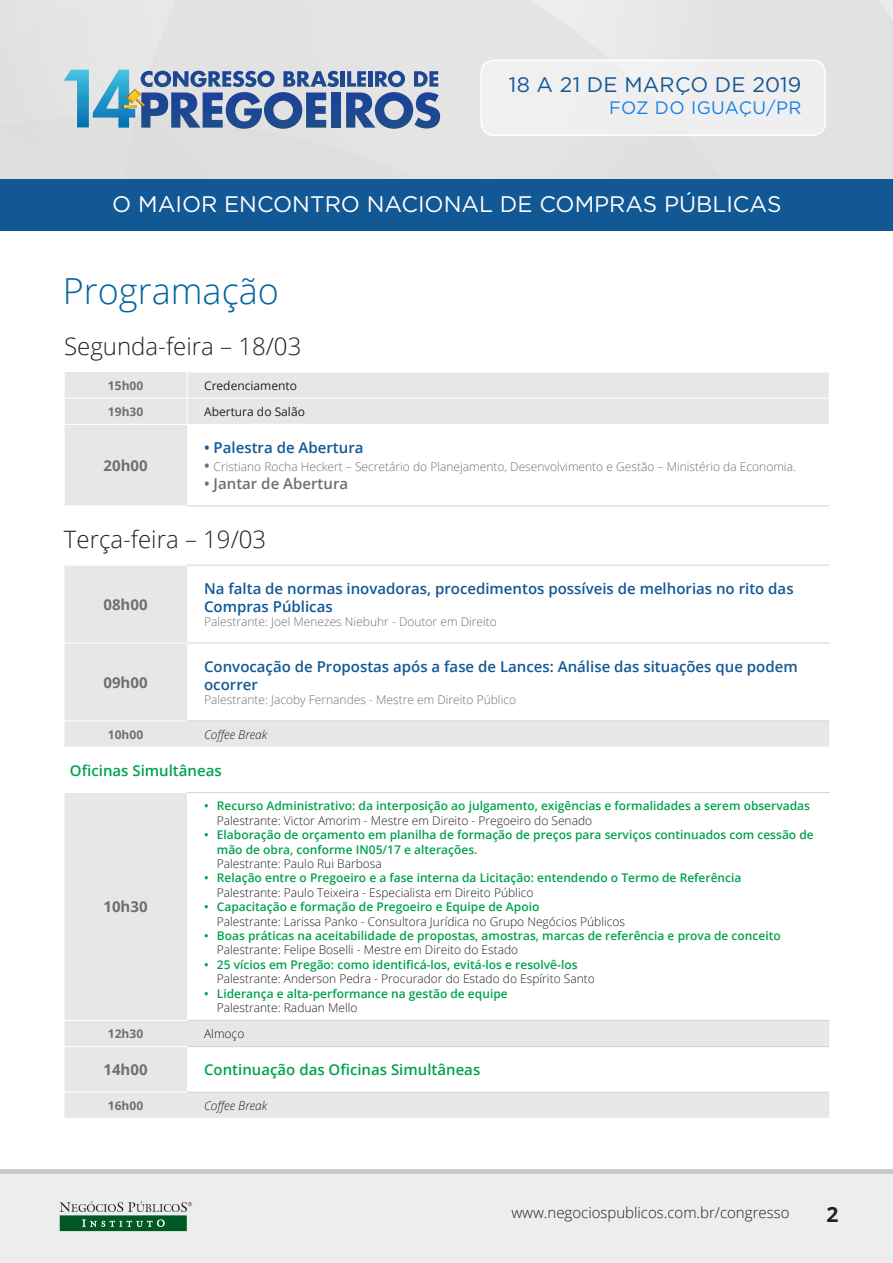
<style>
.page{position:relative;width:893px;height:1263px;background:#fff}
.page>*{position:absolute;margin:0;border:0;box-sizing:border-box;transform-origin:0 0}
.t1{font:300 36px "Open Sans";color:#0065a1}
.t2{font:300 24px "Open Sans";color:#231f20}
.t3{font:22.5px "Gotham";color:#fff}
.t4{font:21px "Gotham";letter-spacing:.01em;color:#125895}
.t5{font:700 21px "Open Sans";color:#231f20}
.t6{font:18px "Gotham";letter-spacing:.025em;color:#1781e6}
.t7{font:600 15px/18px "Open Sans";color:#125895}
.t8{font:600 15px "Open Sans";color:#00a24e}
.t9{font:300 15px "Open Sans";color:#231f20}
.t10{font:700 15px "Open Sans";color:#706f6f}
.t11{font:600 15px "Open Sans";color:#706f6f}
.t12{font:600 12px/14.4px "Open Sans";color:#00a24e}
.t13{font:300 12px/14.4px "Open Sans";color:#231f20}
.t14{font:300 12px "Open Sans";color:#706f6f}
.t15{font:12px "Open Sans";color:#231f20}
.t16{font:700 12px "Open Sans";color:#706f6f}
.t17{font:italic 300 12px "Open Sans";color:#231f20}
.s1{font-weight:600;font-size:15px}
.s2{font-weight:300;color:#231f20}
.s3{font-weight:600;color:#00a24e}
</style>
<div class="page">
<div style="left:0;top:0;width:893px;height:179px;background:#e2e2e2"></div>
<div style="left:0;top:1174px;width:893px;height:89px;background:#ededed"></div>
<svg style="left:60px;top:1201px;width:132px;height:30px"></svg>
<hr style="left:0;top:1170px;width:893px;height:4px;background:#c9c9c9">
<div style="left:481px;top:60px;width:344px;height:75px;background:#efefef;border-radius:13px"></div>
<div style="left:480px;top:60px;width:346px;height:76px;border:2px solid #fff;border-radius:13px"></div>
<div style="left:0;top:179px;width:893px;height:52px;background:#125895"></div>
<div style="left:331px;top:92px;width:10px;height:36px;background:#1e4791"></div>
<hr style="left:341px;top:71px;width:4px;height:16px;background:#1d4791">
<svg style="left:346px;top:71px;width:94px;height:58px;background:#798fb7"></svg>
<svg style="left:64px;top:70px;width:275px;height:59px;background:#819ebe"></svg>
<div style="left:65px;top:566px;width:122px;height:552px;background:#e6e7e9"></div>
<svg style="left:187px;top:722px;width:642px;height:396px;fill:#e6e7e9"></svg>
<div style="left:64px;top:747px;width:765px;height:46px;background:#fff"></div>
<div style="left:187px;top:793px;width:642px;height:227px;background:#fff"></div>
<svg style="left:64px;top:722px;width:1px;height:24px"></svg>
<svg style="left:64px;top:1021px;width:1px;height:25px"></svg>
<svg style="left:64px;top:1093px;width:1px;height:25px"></svg>
<hr style="left:64px;top:643px;width:123px;height:1px;background:#fff">
<hr style="left:64px;top:721px;width:123px;height:1px;background:#fff">
<hr style="left:64px;top:1020px;width:123px;height:1px;background:#fff">
<hr style="left:64px;top:1046px;width:123px;height:1px;background:#fff">
<hr style="left:64px;top:1092px;width:123px;height:1px;background:#fff">
<hr style="left:187px;top:565px;width:642px;height:1px;background:#d1d2d4">
<hr style="left:187px;top:792px;width:642px;height:1px;background:#d1d2d4">
<hr style="left:187px;top:1020px;width:642px;height:1px;background:#d1d2d4">
<hr style="left:187px;top:1046px;width:642px;height:1px;background:#d1d2d4">
<hr style="left:187px;top:1092px;width:642px;height:1px;background:#d1d2d4">
<hr style="left:187px;top:643px;width:642px;height:1px;background:#d1d2d4">
<hr style="left:187px;top:721px;width:642px;height:1px;background:#d1d2d4">
<hr style="left:187px;top:506px;width:642px;height:1px;background:#d1d2d4">
<svg style="left:65px;top:372px;width:764px;height:134px"></svg>
<hr style="left:187px;top:424px;width:642px;height:1px;background:#fff">
<h3 class="t4" style="left:509px;top:71px;width:294px">18 A 21 DE MARÇO DE 2019</h3>
<h3 class="t6" style="left:609px;top:96px;width:194px">FOZ DO IGUAÇU/PR</h3>
<h3 class="t3" style="left:112px;top:190px;width:671px">O MAIOR ENCONTRO NACIONAL DE COMPRAS PÚBLICAS</h3>
<p class="t1" style="left:63px;top:266px;width:218px">Programação</p>
<p class="t2" style="left:64px;top:330px;width:239px">Segunda-feira – 18/03</p>
<p class="t16" style="left:108px;top:377px;width:37px">15h00</p>
<p class="t15" style="left:204px;top:377px;width:94px">Credenciamento</p>
<p class="t16" style="left:108px;top:403px;width:37px">19h30</p>
<p class="t15" style="left:204px;top:403px;width:102px">Abertura do Salão</p>
<p class="t7" style="left:204px;top:438px;width:161px">• Palestra de Abertura</p>
<p class="t14" style="left:204px;top:458px;width:593px"><span class="s1">•</span> Cristiano Rocha Heckert – Secretário do Planejamento, Desenvolvimento e Gestão – Ministério da Economia.</p>
<p class="t11" style="left:204px;top:473px;width:146px">• Jantar de Abertura</p>
<p class="t2" style="left:64px;top:523px;width:204px">Terça-feira – 19/03</p>
<p class="t10" style="left:104px;top:455px;width:46px">20h00</p>
<p class="t10" style="left:103px;top:594px;width:46px">08h00</p>
<p class="t10" style="left:103px;top:672px;width:46px">09h00</p>
<p class="t7" style="left:204px;top:579px;width:591px">Na falta de normas inovadoras, procedimentos possíveis de melhorias no rito das<br>Compras Públicas</p>
<p class="t14" style="left:204px;top:613px;width:294px">Palestrante: Joel Menezes Niebuhr - Doutor em Direito</p>
<p class="t7" style="left:204px;top:657px;width:595px">Convocação de Propostas após a fase de Lances: Análise das situações que podem ocorrer</p>
<p class="t14" style="left:204px;top:691px;width:313px">Palestrante: Jacoby Fernandes - Mestre em Direito Público</p>
<p class="t16" style="left:108px;top:726px;width:37px">10h00</p>
<p class="t17" style="left:204px;top:726px;width:65px">Coffee Break</p>
<p class="t8" style="left:70px;top:760px;width:153px">Oficinas Simultâneas</p>
<p class="t10" style="left:103px;top:896px;width:46px">10h30</p>
<p class="t12" style="left:217px;top:798px;width:595px;text-indent:-13px">• Recurso Administrativo: da interposição ao julgamento, exigências e formalidades a serem observadas<br><span class="s2">Palestrante: Victor Amorim - Mestre em Direito - Pregoeiro do Senado</span></p>
<p class="t12" style="left:217px;top:827px;width:598px;text-indent:-13px">• Elaboração de orçamento em planilha de formação de preços para serviços continuados com cessão de mão de obra, conforme IN05/17 e alterações.<br><span class="s2">Palestrante: Paulo Rui Barbosa</span></p>
<p class="t12" style="left:217px;top:870px;width:526px;text-indent:-13px">• Relação entre o Pregoeiro e a fase interna da Licitação: entendendo o Termo de Referência<br><span class="s2">Palestrante: Paulo Teixeira - Especialista em Direito Público</span></p>
<p class="t13" style="left:217px;top:899px;width:410px;text-indent:-13px"><span class="s3">• Capacitação e formação de Pregoeiro e Equipe de Apoio<br></span>Palestrante: Larissa Panko - Consultora Jurídica no Grupo Negócios Públicos</p>
<p class="t12" style="left:217px;top:928px;width:565px;text-indent:-13px">• Boas práticas na aceitabilidade de propostas, amostras, marcas de referência e prova de conceito<br><span class="s2">Palestrante: Felipe Boselli - Mestre em Direito do Estado</span></p>
<p class="t13" style="left:217px;top:957px;width:379px;text-indent:-13px"><span class="s3">• 25 vícios em Pregão: como identificá-los, evitá-los e resolvê-los<br></span>Palestrante: Anderson Pedra - Procurador do Estado do Espírito Santo</p>
<p class="t12" style="left:217px;top:986px;width:292px;text-indent:-13px">• Liderança e alta-performance na gestão de equipe<br><span class="s2">Palestrante: Raduan Mello</span></p>
<p class="t16" style="left:108px;top:1025px;width:37px">12h30</p>
<p class="t13" style="left:204px;top:1026px;width:42px">Almoço</p>
<p class="t10" style="left:103px;top:1059px;width:46px">14h00</p>
<p class="t8" style="left:204px;top:1059px;width:278px">Continuação das Oficinas Simultâneas</p>
<p class="t16" style="left:108px;top:1097px;width:37px">16h00</p>
<p class="t17" style="left:204px;top:1097px;width:65px">Coffee Break</p>
<p class="t9" style="left:511px;top:1202px;width:280px">www.negociospublicos.com.br/congresso</p>
<h3 class="t5" style="left:826px;top:1199px;width:13px">2</h3>
</div>
